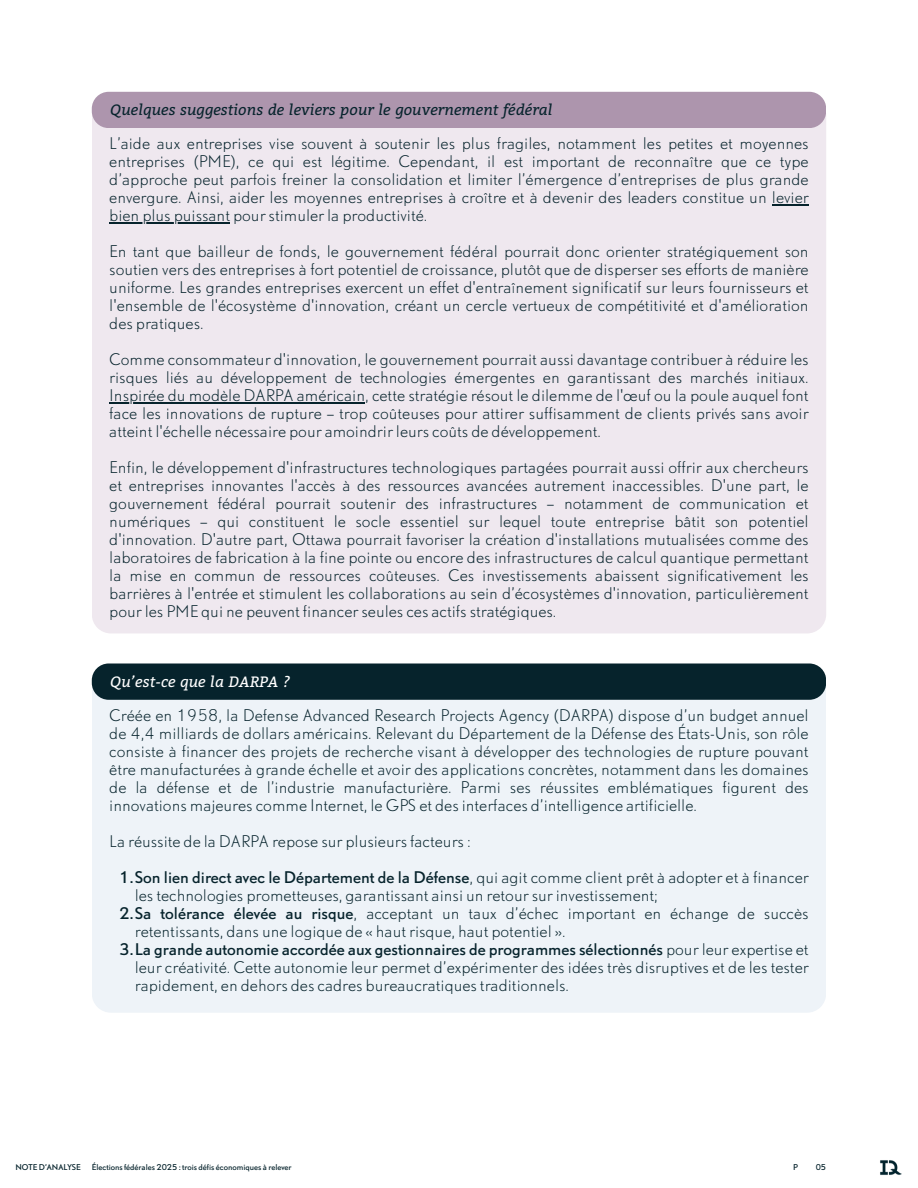
<style>
.page{position:relative;width:918px;height:1188px;background:#fff}
.page>*{position:absolute;margin:0;border:0;box-sizing:border-box;transform-origin:0 0}
.t1{font:300 15px/18px "DTL Nobel T";color:#06232c;text-align:justify}
.t2{font:italic 15px "Bitter";color:#06232c}
.t3{font:italic 15px "Bitter";color:#fff}
.t4{font:7.5px "DTL Nobel T";color:#06232c}
.s1{font-weight:400}
</style>
<div class="page">
<img style="left:880px;top:1160px;width:22px;height:15px">
<div style="left:92px;top:669px;width:734px;height:344px;background:#eef3f8"></div>
<div style="left:92px;top:663px;width:734px;height:37px;background:#06232c;border-radius:17px"></div>
<div style="left:92px;top:96px;width:734px;height:537px;background:#efe8ef"></div>
<div style="left:92px;top:92px;width:734px;height:36px;background:#ad95ad;border-radius:17px"></div>
<hr style="left:772px;top:204px;width:37px;height:1px;background:#06232c">
<hr style="left:109px;top:222px;width:121px;height:1px;background:#06232c">
<hr style="left:109px;top:402px;width:256px;height:1px;background:#06232c">
<p class="t2" style="left:110px;top:99px;width:444px">Quelques suggestions de leviers pour le gouvernement fédéral</p>
<h2 class="t1" style="left:109px;top:134px;width:701px">L’aide aux entreprises vise souvent à soutenir les plus fragiles, notamment les petites et moyennes entreprises (PME), ce qui est légitime. Cependant, il est important de reconnaître que ce type d’approche peut parfois freiner la consolidation et limiter l’émergence d’entreprises de plus grande envergure. Ainsi, aider les moyennes entreprises à croître et à devenir des leaders constitue un levier</h2>
<p class="t1" style="left:109px;top:206px;width:319px">bien plus puissant pour stimuler la productivité.</p>
<p class="t1" style="left:109px;top:242px;width:701px">En tant que bailleur de fonds, le gouvernement fédéral pourrait donc orienter stratégiquement son soutien vers des entreprises à fort potentiel de croissance, plutôt que de disperser ses efforts de manière uniforme. Les grandes entreprises exercent un effet d'entraînement significatif sur leurs fournisseurs et l'ensemble de l'écosystème d'innovation, créant un cercle vertueux de compétitivité et d'amélioration</p>
<p class="t1" style="left:109px;top:314px;width:96px">des pratiques.</p>
<p class="t1" style="left:109px;top:350px;width:701px">Comme consommateur d'innovation, le gouvernement pourrait aussi davantage contribuer à réduire les risques liés au développement de technologies émergentes en garantissant des marchés initiaux.</p>
<p class="t1" style="left:109px;top:386px;width:701px">Inspirée du modèle DARPA américain, cette stratégie résout le dilemme de l'œuf ou la poule auquel font face les innovations de rupture – trop coûteuses pour attirer suffisamment de clients privés sans avoir atteint l'échelle nécessaire pour amoindrir leurs coûts de développement.</p>
<p class="t1" style="left:109px;top:458px;width:701px">Enfin, le développement d'infrastructures technologiques partagées pourrait aussi offrir aux chercheurs et entreprises innovantes l'accès à des ressources avancées autrement inaccessibles. D'une part, le</p>
<p class="t1" style="left:109px;top:494px;width:701px">gouvernement fédéral pourrait soutenir des infrastructures – notamment de communication et numériques – qui constituent le socle essentiel sur lequel toute entreprise bâtit son potentiel d'innovation. D'autre part, Ottawa pourrait favoriser la création d'installations mutualisées comme des laboratoires de fabrication à la fine pointe ou encore des infrastructures de calcul quantique permettant la mise en commun de ressources coûteuses. Ces investissements abaissent significativement les barrières à l'entrée et stimulent les collaborations au sein d’écosystèmes d'innovation, particulièrement pour les PME qui ne peuvent financer seules ces actifs stratégiques.</p>
<h1 class="t3" style="left:110px;top:670px;width:181px">Qu’est-ce que la DARPA ?</h1>
<h1 class="t1" style="left:109px;top:706px;width:701px">Créée en 1958, la Defense Advanced Research Projects Agency (DARPA) dispose d’un budget annuel de 4,4 milliards de dollars américains. Relevant du Département de la Défense des États-Unis, son rôle consiste à financer des projets de recherche visant à développer des technologies de rupture pouvant être manufacturées à grande échelle et avoir des applications concrètes, notamment dans les domaines de la défense et de l’industrie manufacturière. Parmi ses réussites emblématiques figurent des innovations majeures comme Internet, le GPS et des interfaces d’intelligence artificielle.</h1>
<h1 class="t1" style="left:109px;top:832px;width:363px">La réussite de la DARPA repose sur plusieurs facteurs :</h1>
<h1 class="t1" style="left:135px;top:868px;width:675px;text-indent:-16px"><span class="s1">1.Son lien direct avec le Département de la Défense</span>, qui agit comme client prêt à adopter et à financer les technologies prometteuses, garantissant ainsi un retour sur investissement;</h1>
<p class="t1" style="left:135px;top:904px;width:675px;text-indent:-16px"><span class="s1">2.Sa tolérance élevée au risque</span>, acceptant un taux d’échec important en échange de succès retentissants, dans une logique de « haut risque, haut potentiel ».</p>
<p class="t1" style="left:135px;top:940px;width:675px;text-indent:-16px"><span class="s1">3.La grande autonomie accordée aux gestionnaires de programmes sélectionnés</span> pour leur expertise et leur créativité. Cette autonomie leur permet d’expérimenter des idées très disruptives et de les tester rapidement, en dehors des cadres bureaucratiques traditionnels.</p>
<h1 class="t4" style="left:15px;top:1162px;width:67px">NOTE D’ANALYSE</h1>
<h1 class="t4" style="left:92px;top:1162px;width:201px">Élections fédérales 2025 : trois défis économiques à relever</h1>
<h1 class="t4" style="left:793px;top:1162px;width:6px">P</h1>
<h1 class="t4" style="left:816px;top:1162px;width:12px">05</h1>
</div>
